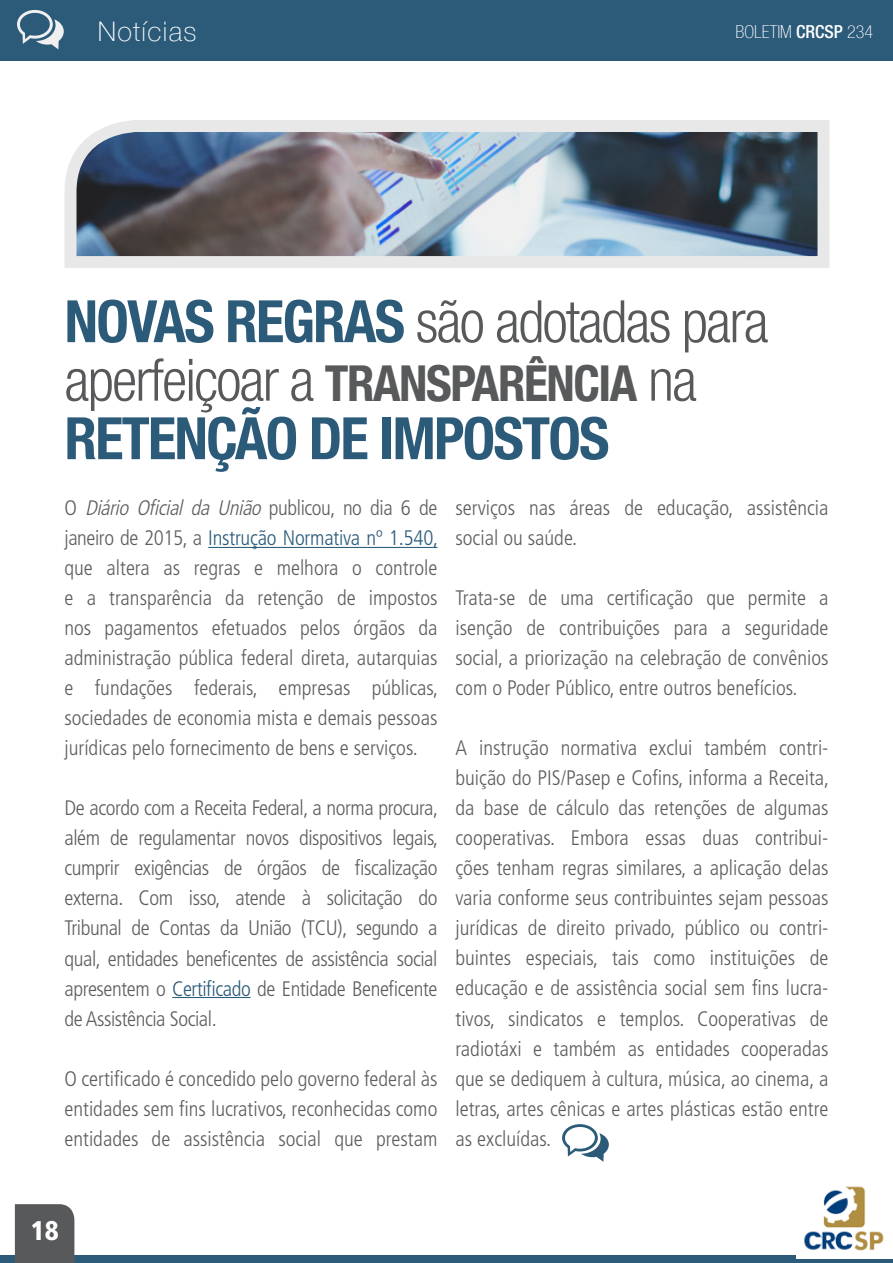
<style>
.page{position:relative;width:893px;height:1263px;background:#fff}
.page>*{position:absolute;margin:0;border:0;box-sizing:border-box;transform-origin:0 0}
.t1{font:700 condensed 58.5px/58.5px "Helvetica Neue LT Com";letter-spacing:-.03em;color:#2c5b7a}
.t2{font:100 27px "Helvetica Neue LT Com";letter-spacing:.05em;color:#fff}
.t3{font:900 condensed 27px "Frutiger LT Std";color:#fff}
.t4{font:300 condensed 21px/30px "Frutiger LT Std";color:#5f5e5d;text-align:justify}
.t5{font:100 condensed 18px "Helvetica Neue LT Com";color:#fff}
.s1{font-weight:500}
.s2{font-weight:300;color:#58595b}
.s3{font-size:49.5px;color:#58595b}
.s4{font-style:italic}
.s5{color:#2c5b7a}
</style>
<div class="page">
<hr style="left:208px;top:547px;width:229px;height:1px;background:#2c5b7a">
<hr style="left:172px;top:997px;width:79px;height:1px;background:#2c5b7a">
<svg style="left:562px;top:1124px;width:47px;height:38px"></svg>
<img style="left:64px;top:120px;width:766px;height:148px">
<img style="left:804px;top:1186px;width:80px;height:64px">
<div style="left:0;top:1255px;width:795px;height:8px;background:#2c5b7a"></div>
<hr style="left:792px;top:1259px;width:101px;height:4px;background:#2c5b7a">
<div style="left:15px;top:1204px;width:59px;height:59px;background:#58595b"></div>
<div style="left:0;top:0;width:893px;height:60px;background:#2c5b7a"></div>
<svg style="left:17px;top:10px;width:47px;height:39px"></svg>
<p class="t2" style="left:98px;top:15px;width:100px">Notícias</p>
<p class="t5" style="left:736px;top:22px;width:139px">BOLETIM <span class="s1">CRCSP</span> 234</p>
<h1 class="t1" style="left:64px;top:292px;width:706px">NOVAS REGRAS <span class="s2">são adotadas para aperfeiçoar a</span> <span class="s3">TRANSPARÊNCIA</span> <span class="s2">na<br></span>RETENÇÃO DE IMPOSTOS</h1>
<p class="t4" style="left:64px;top:493px;width:375px">O <span class="s4">Diário Oficial da União</span> p u b l i c o u , n o d i a 6 d e janeiro de 2015, a <span class="s5">Instrução Normativa nº 1.540, </span>que altera as regras e melhora o controle e a transparência da retenção de impostos nos pagamentos efetuados pelos órgãos da administração pública federal direta, autarquias e fundações federais, empresas públicas, sociedades de economia mista e demais pessoas jurídicas pelo fornecimento de bens e serviços.</p>
<p class="t4" style="left:64px;top:793px;width:375px">De acordo com a Receita Federal, a norma procura, além de regulamentar novos dispositivos legais, cumprir exigências de órgãos de fiscalização externa. Com isso, atende à solicitação do Tribunal de Contas da União (TCU), segundo a qual, entidades beneficentes de assistência social apresentem o <span class="s5">Certificado</span> de Entidade Beneficente de Assistência Social.</p>
<p class="t4" style="left:64px;top:1063px;width:375px">O certificado é concedido pelo governo federal às entidades sem fins lucrativos, reconhecidas como entidades de assistência social que prestam</p>
<p class="t4" style="left:455px;top:493px;width:374px">serviços nas áreas de educação, assistência social ou saúde.</p>
<p class="t4" style="left:455px;top:583px;width:374px">Trata-se de uma certificação que permite a isenção de contribuições para a seguridade social, a priorização na celebração de convênios com o Poder Público, entre outros benefícios.</p>
<p class="t4" style="left:455px;top:733px;width:375px">A instrução normativa exclui também contri&shy;buição do PIS/Pasep e Cofins, informa a Receita, da base de cálculo das retenções de algumas cooperativas. Embora essas duas contribui&shy;ções tenham regras similares, a aplicação delas varia conforme seus contribuintes sejam pessoas jurídicas de direito privado, público ou contri&shy;buintes especiais, tais como instituições de educação e de assistência social sem fins lucra&shy;tivos, sindicatos e templos. Cooperativas de radiotáxi e também as entidades cooperadas que se dediquem à cultura, música, ao cinema, a letras, artes cênicas e artes plásticas estão entre as excluídas.</p>
<p class="t3" style="left:31px;top:1214px;width:30px">18</p>
</div>
